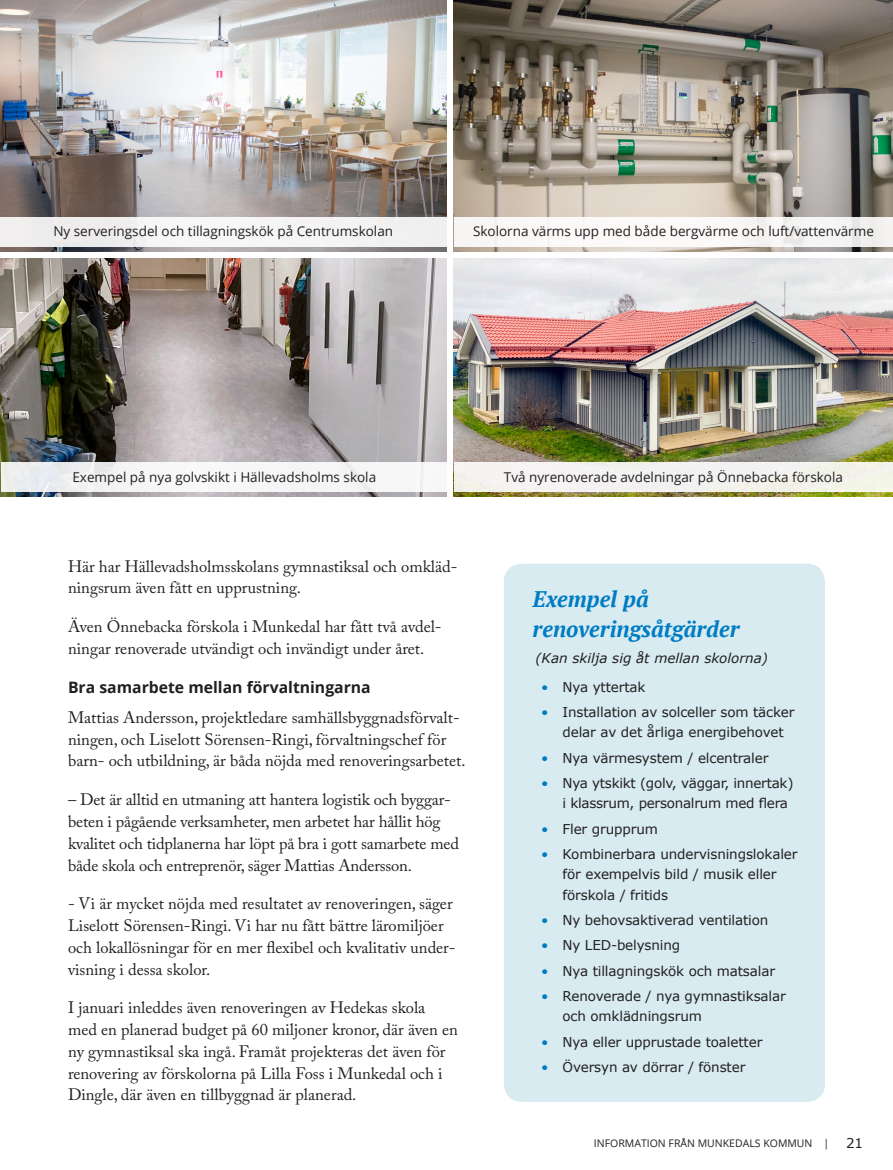
<style>
.page{position:relative;width:893px;height:1170px;background:#fff}
.page>*{position:absolute;margin:0;border:0;box-sizing:border-box;transform-origin:0 0}
.PT_sans_14_pt_H2{font:italic 700 22.5px/30px "PT Serif";color:#007cc2}
.Brödtext_caslon_11_p{font:16.5px/21.8px "Adobe Caslon Pro";color:#231f20}
.Mellanrubrik_brödtex{font:700 15.75px "Open Sans";color:#231f20}
.t1{font:13.5px/20.2px "Verdana";letter-spacing:-.01em;color:#231f20}
.Bildtext{font:13.5px "Open Sans";color:#231f20}
.Box_Verdana{font:italic 13.5px "Verdana";color:#231f20}
.t2{font:10.5px "Open Sans";color:#231f20}
.s1{color:#007cc2}
.s2{font-family:"Verdana";font-size:13.5px}
</style>
<div class="page">
<img style="left:0;top:0;width:446px;height:251px">
<img style="left:454px;top:258px;width:439px;height:238px">
<img style="left:454px;top:0;width:439px;height:251px">
<img style="left:0;top:258px;width:446px;height:238px">
<div style="left:0;top:217px;width:446px;height:29px;background:#f3f3f3"></div>
<div style="left:1px;top:462px;width:447px;height:30px;background:linear-gradient(to right,#eff0f1,#faf8f9)"></div>
<div style="left:454px;top:462px;width:439px;height:30px;background:#f3f2f1"></div>
<div style="left:454px;top:217px;width:439px;height:29px;background:#faf8f7"></div>
<div style="left:504px;top:563px;width:321px;height:538px;background:#d7ebf1;border-radius:18px"></div>
<p class="Bildtext" style="left:53px;top:222px;width:341px">Ny serveringsdel och tillagningskök på Centrumskolan</p>
<p class="Bildtext" style="left:473px;top:222px;width:402px">Skolorna värms upp med både bergvärme och luft/vattenvärme</p>
<p class="Bildtext" style="left:72px;top:468px;width:305px">Exempel på nya golvskikt i Hällevadsholms skola</p>
<p class="Bildtext" style="left:504px;top:468px;width:341px">Två nyrenoverade avdelningar på Önnebacka förskola</p>
<p class="Brödtext_caslon_11_p" style="left:68px;top:555px;width:391px">Här har Hällevadsholmsskolans gymnastiksal och omkläd&shy;ningsrum även fått en upprustning.</p>
<p class="Brödtext_caslon_11_p" style="left:68px;top:615px;width:375px">Även Önnebacka förskola i Munkedal har fått två avdel&shy;ningar renoverade utvändigt och invändigt under året.</p>
<h2 class="Mellanrubrik_brödtex" style="left:68px;top:675px;width:304px">Bra samarbete mellan förvaltningarna</h2>
<p class="Brödtext_caslon_11_p" style="left:68px;top:706px;width:399px">Mattias Andersson, projektledare samhällsbyggnadsförvalt&shy;ningen, och Liselott Sörensen-Ringi, förvaltningschef för barn- och utbildning, är båda nöjda med renoveringsarbetet.</p>
<p class="Brödtext_caslon_11_p" style="left:68px;top:788px;width:392px">– Det är alltid en utmaning att hantera logistik och byggar&shy;beten i pågående verksamheter, men arbetet har hållit hög kvalitet och tidplanerna har löpt på bra i gott samarbete med både skola och entreprenör, säger Mattias Andersson.</p>
<p class="Brödtext_caslon_11_p" style="left:68px;top:892px;width:389px">- Vi är mycket nöjda med resultatet av renoveringen, säger Liselott Sörensen-Ringi. Vi har nu fått bättre läromiljöer och lokallösningar för en mer flexibel och kvalitativ under&shy;visning i dessa skolor.</p>
<p class="Brödtext_caslon_11_p" style="left:68px;top:996px;width:391px">I januari inleddes även renoveringen av Hedekas skola med en planerad budget på 60 miljoner kronor, där även en ny gymnastiksal ska ingå. Framåt projekteras det även för renovering av förskolorna på Lilla Foss i Munkedal och i Dingle, där även en tillbyggnad är planerad.</p>
<p class="PT_sans_14_pt_H2" style="left:533px;top:583px;width:208px">Exempel på renoveringsåtgärder</p>
<p class="Box_Verdana" style="left:535px;top:648px;width:234px">(Kan skilja sig åt mellan skolorna)</p>
<p class="t1" style="left:541px;top:676px;width:106px"><span class="s1">•</span> Nya yttertak</p>
<p class="t1" style="left:562px;top:702px;width:233px;text-indent:-21px"><span class="s1">•</span> Installation av solceller som täcker delar av det årliga energibehovet</p>
<p class="t1" style="left:541px;top:747px;width:229px"><span class="s1">•</span> Nya värmesystem / elcentraler</p>
<p class="t1" style="left:562px;top:773px;width:232px;text-indent:-21px"><span class="s1">•</span> Nya ytskikt (golv, väggar, innertak) i klassrum, personalrum med flera</p>
<p class="t1" style="left:541px;top:818px;width:118px"><span class="s1">•</span> Fler grupprum</p>
<p class="t1" style="left:562px;top:843px;width:237px;text-indent:-21px"><span class="s1">•</span> Kombinerbara undervisningslokaler för exempelvis bild / musik eller förskola / fritids</p>
<p class="t1" style="left:541px;top:909px;width:229px"><span class="s1">•</span> Ny behovsaktiverad ventilation</p>
<p class="t1" style="left:541px;top:935px;width:141px"><span class="s1">•</span> Ny LED-belysning</p>
<p class="t1" style="left:541px;top:960px;width:235px"><span class="s1">•</span> Nya tillagningskök och matsalar</p>
<p class="t1" style="left:562px;top:985px;width:225px;text-indent:-21px"><span class="s1">•</span> Renoverade / nya gymnastiksalar och omklädningsrum</p>
<p class="t1" style="left:541px;top:1031px;width:223px"><span class="s1">•</span> Nya eller upprustade toaletter</p>
<p class="t1" style="left:541px;top:1056px;width:206px"><span class="s1">•</span> Översyn av dörrar / fönster</p>
<p class="t2" style="left:594px;top:1135px;width:271px">INFORMATION FRÅN MUNKEDALS KOMMUN | <span class="s2">21</span></p>
</div>
